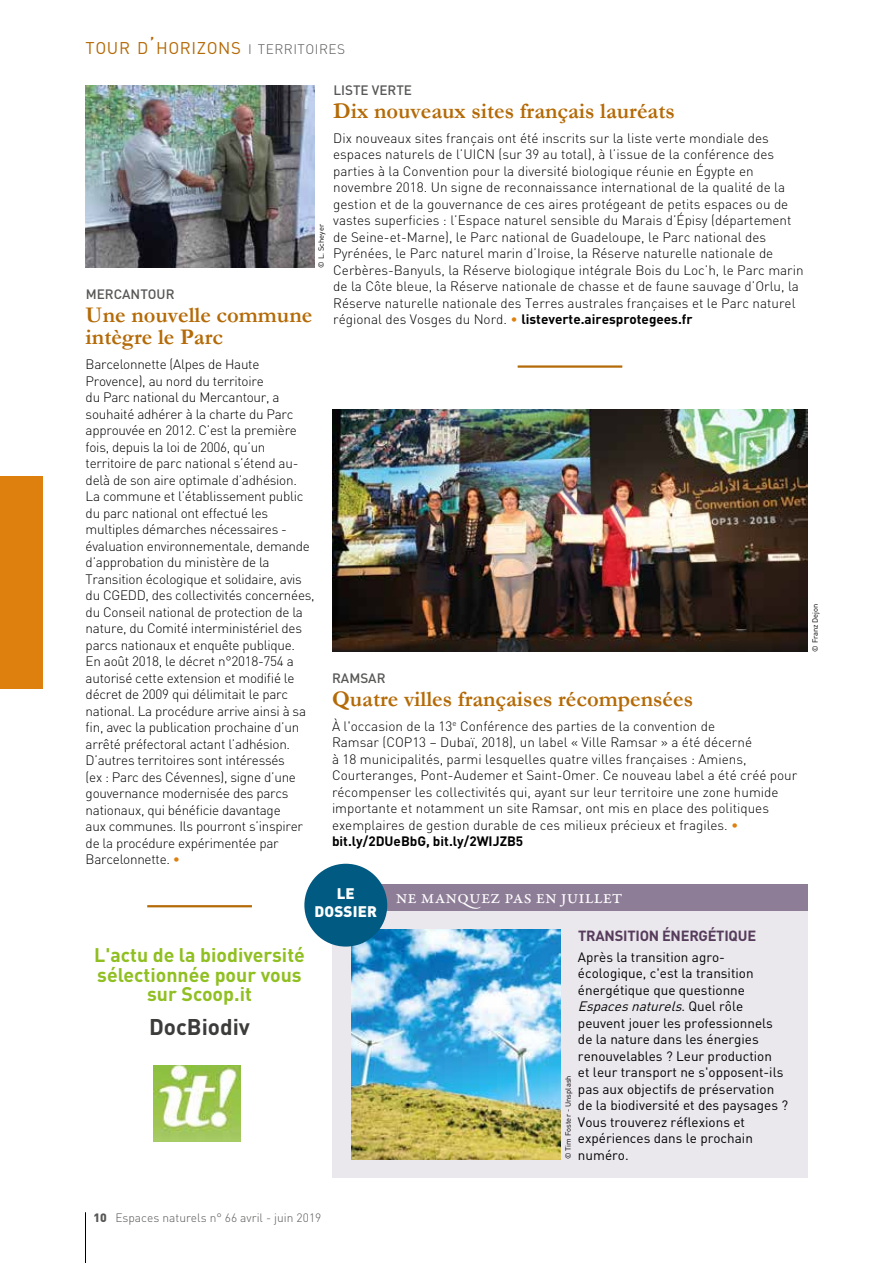
<style>
.page{position:relative;width:893px;height:1263px;background:#fff}
.page>*{position:absolute;margin:0;border:0;box-sizing:border-box;transform-origin:0 0}
.t1{font:700 22.5px/22.5px "Garamond";color:#b46a06}
.t2{font:700 22.5px "DIN Pro";color:#3c3c3b}
.t3{font:700 19.5px/19.5px "DIN Pro";color:#90bf21;text-align:center}
.t4{font:19.5px "Garamond Premr Pro";color:#fff}
.t5{font:16.8px "DIN Pro";letter-spacing:.035em;color:#b46a06}
.t6{font:900 15.15px/18.1px "DIN Pro";letter-spacing:.01em;color:#fff;text-align:center}
.t7{font:700 14.55px "DIN Pro";letter-spacing:-.015em;color:#563c5b}
.t8{font:300 13.5px/16.5px "DIN Pro";color:#000}
.t9{font:300 13.5px/16.5px "DIN Pro";letter-spacing:-.02em;color:#000}
.t10{font:13.5px/16.5px "DIN Pro";color:#000}
.t11{font:500 13.5px "DIN Pro";color:#575756}
.t12{font:300 12px "DIN Pro";color:#575756}
.t13{font:7.5px "DIN Pro";color:#000}
.s1{font-size:24px}
.s2{font-weight:300;font-size:13.65px;color:#575756}
.s3{color:#de800d}
.s4{font-weight:700}
.s5{font-style:italic}
.s6{font-weight:900}
</style>
<div class="page">
<hr style="left:85px;top:1212px;width:1px;height:51px;background:#000">
<div style="left:0;top:476px;width:43px;height:213px;background:#de800d"></div>
<hr style="left:892px;top:85px;width:1px;height:412px;background:#ededed">
<img style="left:85px;top:85px;width:229px;height:183px">
<div style="left:332px;top:884px;width:476px;height:27px;background:#8e7d97"></div>
<div style="left:332px;top:911px;width:476px;height:267px;background:#eae7ed"></div>
<img style="left:351px;top:929px;width:210px;height:230px">
<div style="left:304px;top:864px;width:83px;height:82px;background:#005a81;border-radius:50%"></div>
<img style="left:332px;top:409px;width:476px;height:243px">
<hr style="left:518px;top:365px;width:104px;height:3px;background:#b46a06">
<hr style="left:147px;top:905px;width:105px;height:2px;background:#b46a06">
<img style="left:154px;top:1065px;width:87px;height:77px">
<p class="t5" style="left:86px;top:37px;width:261px">TOUR D<span class="s1">’</span>HORIZONS <span class="s2">I TERRITOIRES</span></p>
<p class="t11" style="left:333px;top:81px;width:80px">LISTE VERTE</p>
<h1 class="t1" style="left:333px;top:100px;width:343px">Dix nouveaux sites français lauréats</h1>
<p class="t8" style="left:333px;top:129px;width:472px">Dix nouveaux sites français ont été inscrits sur la liste verte mondiale des espaces naturels de l’UICN (sur 39 au total), à l’issue de la conférence des parties à la Convention pour la diversité biologique réunie en Égypte en novembre 2018. Un signe de reconnaissance international de la qualité de la gestion et de la gouvernance de ces aires protégeant de petits espaces ou de vastes superficies : l’Espace naturel sensible du Marais d’Épisy (département de Seine-et-Marne), le Parc national de Guadeloupe, le Parc national des Pyrénées, le Parc naturel marin d’Iroise, la Réserve naturelle nationale de Cerbères-Banyuls, la Réserve biologique intégrale Bois du Loc’h, le Parc marin de la Côte bleue, la Réserve nationale de chasse et de faune sauvage d’Orlu, la Réserve naturelle nationale des Terres australes françaises et le Parc naturel régional des Vosges du Nord. <span class="s3">•</span> <span class="s4">listeverte.airesprotegees.fr</span></p>
<p class="t13" style="left:316px;top:268px;width:45px;rotate:-90deg">© L. Scheyer</p>
<p class="t11" style="left:86px;top:285px;width:90px">MERCANTOUR</p>
<h1 class="t1" style="left:86px;top:303px;width:228px">Une nouvelle commune intègre le Parc</h1>
<p class="t9" style="left:86px;top:355px;width:231px">Barcelonnette (Alpes de Haute Provence), au nord du territoire<br>du Parc national du Mercantour, a souhaité adhérer à la charte du Parc approuvée en 2012. C’est la première fois, depuis la loi de 2006, qu’un territoire de parc national s’étend au&shy;delà de son aire optimale d’adhésion.<br>La commune et l’établissement public du parc national ont effectué les multiples démarches nécessaires - évaluation environnementale, demande d’approbation du ministère de la Transition écologique et solidaire, avis du CGEDD, des collectivités concernées, du Conseil national de protection de la nature, du Comité interministériel des parcs nationaux et enquête publique.<br>En août 2018, le décret n°2018-754 a autorisé cette extension et modifié le décret de 2009 qui délimitait le parc national. La procédure arrive ainsi à sa fin, avec la publication prochaine d’un arrêté préfectoral actant l’adhésion.<br>D’autres territoires sont intéressés<br>(ex : Parc des Cévennes), signe d’une gouvernance modernisée des parcs nationaux, qui bénéficie davantage<br>aux communes. Ils pourront s’inspirer de la procédure expérimentée par Barcelonnette. <span class="s3">•</span></p>
<p class="t11" style="left:332px;top:669px;width:55px">RAMSAR</p>
<h1 class="t1" style="left:332px;top:687px;width:363px">Quatre villes françaises récompensées</h1>
<p class="t8" style="left:332px;top:717px;width:467px">À l'occasion de la 13<sup>e</sup> Conférence des parties de la convention de<br>Ramsar (COP13 – Dubaï, 2018), un label « Ville Ramsar » a été décerné<br>à 18 municipalités, parmi lesquelles quatre villes françaises : Amiens, Courteranges, Pont-Audemer et Saint-Omer. Ce nouveau label a été créé pour récompenser les collectivités qui, ayant sur leur territoire une zone humide importante et notamment un site Ramsar, ont mis en place des politiques exemplaires de gestion durable de ces milieux précieux et fragiles. <span class="s3">• </span><span class="s4">bit.ly/2DUeBbG, bit.ly/2WIJZB5</span></p>
<p class="t6" style="left:315px;top:883px;width:64px">LE<br>DOSSIER</p>
<h2 class="t3" style="left:94px;top:945px;width:212px">L'actu de la biodiversité sélectionnée pour vous sur Scoop.it</h2>
<h1 class="t2" style="left:149px;top:1012px;width:102px">DocBiodiv</h1>
<h2 class="t4" style="left:396px;top:885px;width:228px">ne manquez pas en juillet</h2>
<p class="t7" style="left:578px;top:926px;width:180px">TRANSITION ÉNERGÉTIQUE</p>
<p class="t10" style="left:578px;top:948px;width:212px">Après la transition agro&shy;écologique, c'est la transition énergétique que questionne<br><span class="s5">Espacesnaturels</span>. Q u e l r ô l e peuvent jouer les professionnels de la nature dans les énergies renouvelables ? Leur production<br>et leur transport ne s'opposent-ils pas aux objectifs de préservation de la biodiversité et des paysages ?<br>Vous trouverez réflexions et expériences dans le prochain numéro.</p>
<p class="t13" style="left:563px;top:1159px;width:86px;rotate:-90deg">© Tim Foster - Unsplash</p>
<p class="t13" style="left:810px;top:652px;width:50px;rotate:-90deg">© Franz Dejon</p>
<p class="t12" style="left:93px;top:1210px;width:229px"><span class="s6">10</span> Espaces naturels n° 66 avril - juin 2019</p>
</div>
